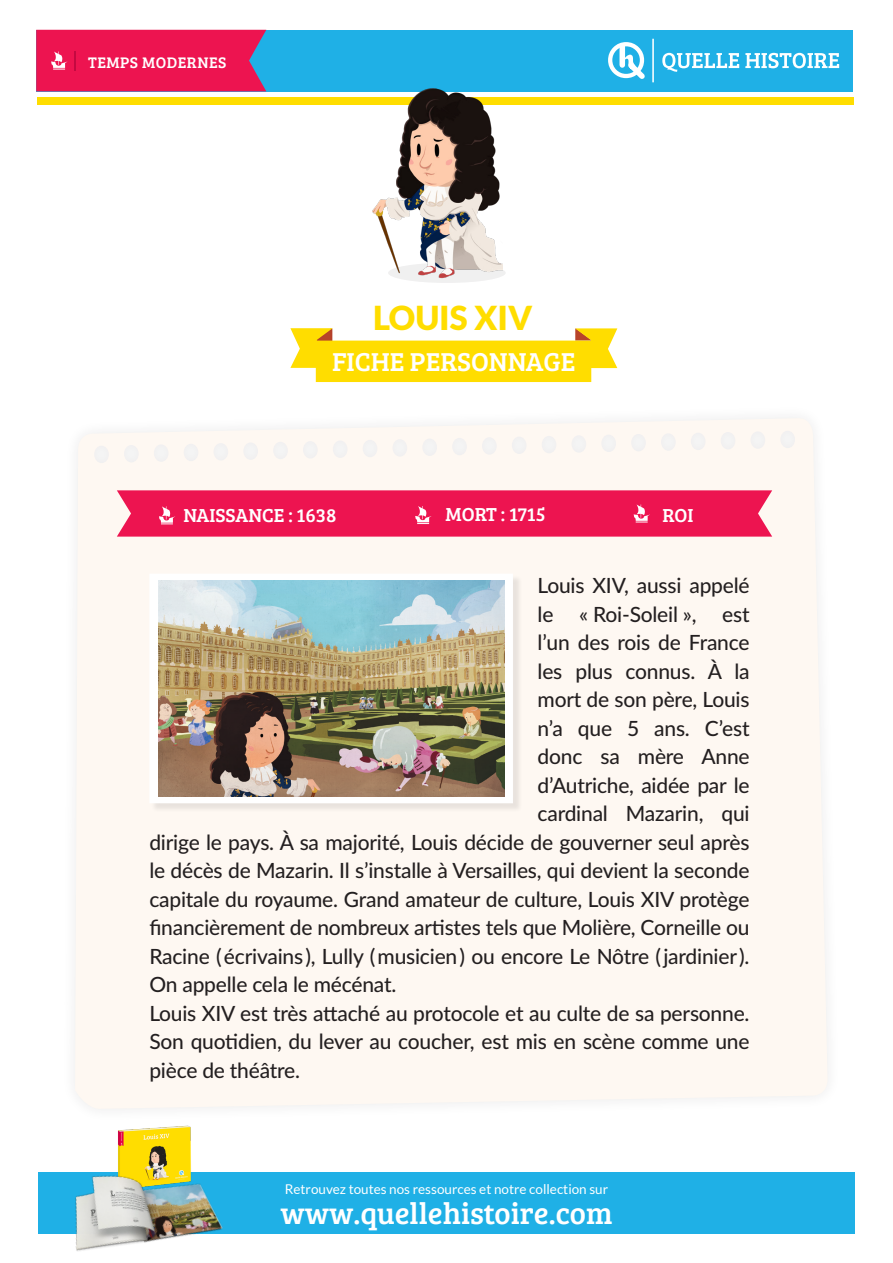
<style>
.page{position:relative;width:893px;height:1263px;background:#fff}
.page>*{position:absolute;margin:0;border:0;box-sizing:border-box;transform-origin:0 0}
.t1{font:900 33px "Lato";color:#fd0}
.t2{font:30.6px "Bree Serif";color:#fff}
.t3{font:26.7px "Bree Serif";color:#fff}
.t4{font:500 21px/28.5px "Lato";letter-spacing:-.01em;color:#231f20;text-align:justify}
.t5{font:19.5px "Bree Serif";color:#fff}
.t6{font:15.75px "Bree Serif";letter-spacing:.03em;color:#fff}
.t7{font:13.5px "Lato";color:#fff}
</style>
<div class="page">
<div style="left:37px;top:97px;width:816px;height:7px;background:#fd0"></div>
<div style="left:75px;top:418px;width:753px;height:691px;background:#fef8f2"></div>
<svg style="left:290px;top:328px;width:327px;height:54px"></svg>
<div style="left:151px;top:575px;width:372px;height:238px;background:#231f20;opacity:.1"></div>
<div style="left:38px;top:1172px;width:817px;height:62px;background:#1fb0e6"></div>
<img style="left:75px;top:1127px;width:148px;height:124px">
<div style="left:36px;top:30px;width:817px;height:61px;background:#1fb0e6"></div>
<svg style="left:662px;top:53px;width:177px;height:19px"></svg>
<svg style="left:608px;top:42px;width:37px;height:37px"></svg>
<hr style="left:652px;top:39px;width:2px;height:43px;background:#fff">
<div style="left:36px;top:30px;width:230px;height:61px;background:#ed1450"></div>
<svg style="left:117px;top:490px;width:655px;height:47px;background:#ed1f58"></svg>
<img style="left:369px;top:88px;width:134px;height:195px">
<img style="left:159px;top:580px;width:346px;height:217px">
<p class="t6" style="left:88px;top:51px;width:140px">TEMPS MODERNES</p>
<p class="t1" style="left:373px;top:298px;width:161px">LOUIS XIV</p>
<p class="t3" style="left:332px;top:342px;width:245px">FICHE PERSONNAGE</p>
<p class="t5" style="left:183px;top:501px;width:154px">NAISSANCE : 1638</p>
<p class="t5" style="left:446px;top:500px;width:102px">MORT : 1715</p>
<p class="t5" style="left:663px;top:501px;width:32px">ROI</p>
<p class="t4" style="left:538px;top:570px;width:214px">Louis XIV, aussi appelé</p>
<p class="t4" style="left:538px;top:599px;width:214px">le « Roi-Soleil », est</p>
<p class="t4" style="left:538px;top:627px;width:214px">l’un des rois de France</p>
<p class="t4" style="left:538px;top:656px;width:214px">les plus connus. À la</p>
<p class="t4" style="left:538px;top:684px;width:214px">mort de son père, Louis</p>
<p class="t4" style="left:538px;top:713px;width:214px">n’a que 5 ans. C’est</p>
<p class="t4" style="left:538px;top:741px;width:214px">donc sa mère Anne</p>
<p class="t4" style="left:538px;top:770px;width:214px">d’Autriche, aidée par le</p>
<p class="t4" style="left:538px;top:798px;width:214px">cardinal Mazarin, qui</p>
<p class="t4" style="left:149px;top:827px;width:602px">dirige le pays. À sa majorité, Louis décide de gouverner seul après</p>
<p class="t4" style="left:149px;top:855px;width:602px">le décès de Mazarin. Il s’installe à Versailles, qui devient la seconde</p>
<p class="t4" style="left:149px;top:884px;width:602px">capitale du royaume. Grand amateur de culture, Louis XIV protège</p>
<p class="t4" style="left:149px;top:912px;width:602px">financièrement de nombreux artistes tels que Molière, Corneille ou</p>
<p class="t4" style="left:149px;top:941px;width:602px">Racine ( écrivains ), Lully ( musicien ) ou encore Le Nôtre ( jardinier ).</p>
<p class="t4" style="left:149px;top:969px;width:248px">On appelle cela le mécénat.</p>
<p class="t4" style="left:149px;top:998px;width:602px">Louis XIV est très attaché au protocole et au culte de sa personne.<br>Son quotidien, du lever au coucher, est mis en scène comme une pièce de théâtre.</p>
<p class="t7" style="left:285px;top:1181px;width:325px">Retrouvez toutes nos ressources et notre collection sur</p>
<p class="t2" style="left:280px;top:1191px;width:334px">www.quellehistoire.com</p>
</div>
